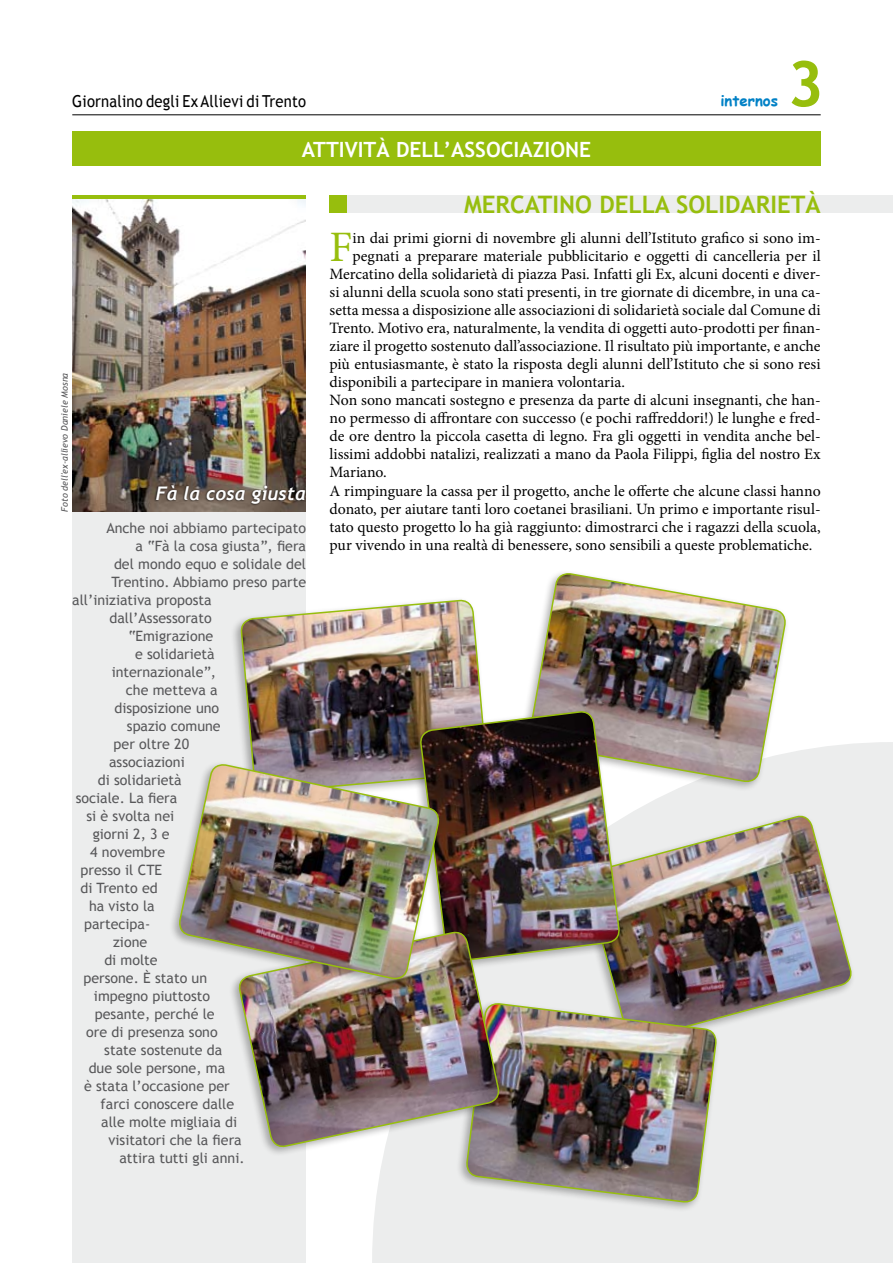
<style>
.page{position:relative;width:893px;height:1263px;background:#fff}
.page>*{position:absolute;margin:0;border:0;box-sizing:border-box;transform-origin:0 0}
.t1{font:700 63px "Trebuchet MS";color:#97be0d}
.t2{font:43.5px "Minion Pro";color:#97be0d}
.t3{font:700 24px "Trebuchet MS";color:#97be0d}
.t4{font:700 21px "Trebuchet MS";color:#fff}
.t5{font:italic 700 18.75px "Trebuchet";color:#fff}
.t6{font:16.5px "Trebuchet MS";letter-spacing:.015em;color:#000;scale:.9 1}
.t7{font:15.75px "Minion Pro";color:#000}
.t8{font:700 15px "Comic Sans MS";color:#0081c6}
.t9{font:14.25px "Trebuchet MS";color:#58585a}
.t10{font:italic 9px "Trebuchet MS";color:#58585a}
</style>
<div class="page">
<hr style="left:72px;top:114px;width:749px;height:1px;background:#000">
<div style="left:72px;top:132px;width:749px;height:34px;background:#97be0d"></div>
<div style="left:372px;top:742px;width:521px;height:521px;background:#eceded"></div>
<div style="left:72px;top:196px;width:234px;height:1067px;background:#eceded"></div>
<svg style="left:72px;top:196px;width:234px;height:4px"></svg>
<div style="left:330px;top:196px;width:563px;height:17px;background:#eceded"></div>
<div style="left:330px;top:196px;width:17px;height:17px;background:#97be0d"></div>
<div style="left:519px;top:569px;width:281px;height:233px;background:#000;opacity:.3"></div>
<img style="left:528px;top:572px;width:259px;height:211px">
<img style="left:73px;top:200px;width:233px;height:312px">
<div style="left:153px;top:484px;width:263px;height:34px;background:#000;opacity:.75"></div>
<div style="left:576px;top:812px;width:291px;height:250px;background:#eceded"></div>
<img style="left:604px;top:815px;width:248px;height:208px">
<div style="left:456px;top:999px;width:272px;height:222px;background:#000;opacity:.3"></div>
<img style="left:465px;top:1002px;width:252px;height:201px">
<div style="left:230px;top:596px;width:268px;height:213px;background:#000;opacity:.3"></div>
<img style="left:240px;top:599px;width:247px;height:161px">
<div style="left:410px;top:707px;width:222px;height:272px;background:#000;opacity:.3"></div>
<img style="left:419px;top:699px;width:201px;height:275px">
<div style="left:229px;top:928px;width:285px;height:239px;background:#000;opacity:.3"></div>
<img style="left:237px;top:930px;width:264px;height:220px">
<div style="left:169px;top:760px;width:285px;height:240px;background:#000;opacity:.3"></div>
<img style="left:177px;top:762px;width:264px;height:219px">
<p class="t6" style="left:72px;top:91px;width:261px">Giornalino degli Ex Allievi di Trento</p>
<p class="t8" style="left:720px;top:90px;width:59px">internos</p>
<h3 class="t4" style="left:302px;top:136px;width:175px">ATTIVITÀ DELL’ASSOCI</h3>
<h3 class="t4" style="left:519px;top:136px;width:26px">AZION</h3>
<h3 class="t4" style="left:579px;top:136px;width:13px">E</h3>
<h1 class="t1" style="left:787px;top:45px;width:38px">3</h1>
<p class="t10" style="left:59px;top:512px;width:140px;rotate:-90deg">Foto dell'ex-allievo Daniele Mosna</p>
<p class="t5" style="left:156px;top:482px;width:152px">Fà la cosa giusta</p>
<p class="t9" style="left:106px;top:519px;width:201px">Anche noi abbiamo partecipato</p>
<p class="t9" style="left:135px;top:537px;width:172px">a “Fà la cosa giusta”, fiera</p>
<p class="t9" style="left:114px;top:555px;width:194px">del mondo equo e solidale del</p>
<p class="t9" style="left:112px;top:573px;width:196px">Trentino. Abbiamo preso parte</p>
<p class="t9" style="left:72px;top:591px;width:141px">all’iniziativa proposta</p>
<p class="t9" style="left:109px;top:609px;width:104px">dall’Assessorato</p>
<p class="t9" style="left:128px;top:627px;width:87px">“Emigrazione</p>
<p class="t9" style="left:135px;top:645px;width:81px">e solidarietà</p>
<p class="t9" style="left:112px;top:663px;width:106px">internazionale”,</p>
<p class="t9" style="left:126px;top:681px;width:93px">che metteva a</p>
<p class="t9" style="left:115px;top:699px;width:106px">disposizione uno</p>
<p class="t9" style="left:127px;top:717px;width:95px">spazio comune</p>
<p class="t9" style="left:114px;top:735px;width:77px">per oltre 20</p>
<p class="t9" style="left:109px;top:753px;width:77px">associazioni</p>
<p class="t9" style="left:98px;top:771px;width:85px">di solidarietà</p>
<p class="t9" style="left:76px;top:789px;width:103px">sociale. La fiera</p>
<p class="t9" style="left:86px;top:807px;width:89px">si è svolta nei</p>
<p class="t9" style="left:93px;top:825px;width:79px">giorni 2, 3 e</p>
<p class="t9" style="left:90px;top:843px;width:77px">4 novembre</p>
<p class="t9" style="left:81px;top:861px;width:83px">presso il CTE</p>
<p class="t9" style="left:81px;top:879px;width:79px">di Trento ed</p>
<p class="t9" style="left:89px;top:897px;width:67px">ha visto la</p>
<p class="t9" style="left:84px;top:915px;width:68px">partecipa-</p>
<p class="t9" style="left:113px;top:933px;width:36px">zione</p>
<p class="t9" style="left:104px;top:951px;width:55px">di molte</p>
<p class="t9" style="left:83px;top:969px;width:125px">persone. È stato un</p>
<p class="t9" style="left:94px;top:987px;width:118px">impegno piuttosto</p>
<p class="t9" style="left:95px;top:1005px;width:121px">pesante, perché le</p>
<p class="t9" style="left:86px;top:1023px;width:133px">ore di presenza sono</p>
<p class="t9" style="left:104px;top:1041px;width:119px">state sostenute da</p>
<p class="t9" style="left:89px;top:1059px;width:138px">due sole persone, ma</p>
<p class="t9" style="left:84px;top:1077px;width:147px">è stata l’occasione per</p>
<p class="t9" style="left:101px;top:1095px;width:135px">farci conoscere dalle</p>
<p class="t9" style="left:101px;top:1113px;width:137px">alle molte migliaia di</p>
<p class="t9" style="left:109px;top:1131px;width:135px">visitatori che la fiera</p>
<p class="t9" style="left:119px;top:1149px;width:127px">attira tutti gli anni.</p>
<h3 class="t3" style="left:464px;top:189px;width:102px">MERCATINO</h3>
<h3 class="t3" style="left:599px;top:189px;width:90px">DELLA SOLI</h3>
<h3 class="t3" style="left:725px;top:189px;width:97px">DARI ETÀ</h3>
<h2 class="t2" style="left:330px;top:218px;width:24px">F</h2>
<p class="t7" style="left:353px;top:228px;width:470px">in dai primi giorni di novembre gli alunni dell’Istituto grafico si sono im-</p>
<p class="t7" style="left:353px;top:246px;width:470px">pegnati a preparare materiale pubblicitario e oggetti di cancelleria per il</p>
<p class="t7" style="left:330px;top:264px;width:493px">Mercatino della solidarietà di piazza Pasi. Infatti gli Ex, alcuni docenti e diver-</p>
<p class="t7" style="left:330px;top:282px;width:493px">si alunni della scuola sono stati presenti, in tre giornate di dicembre, in una ca-</p>
<p class="t7" style="left:330px;top:300px;width:493px">setta messa a disposizione alle associazioni di solidarietà sociale dal Comune di</p>
<p class="t7" style="left:330px;top:318px;width:493px">Trento. Motivo era, naturalmente, la vendita di oggetti auto-prodotti per finan-</p>
<p class="t7" style="left:330px;top:336px;width:493px">ziare il progetto sostenuto dall’associazione. Il risultato più importante, e anche</p>
<p class="t7" style="left:330px;top:354px;width:493px">più entusiasmante, è stato la risposta degli alunni dell’Istituto che si sono resi</p>
<p class="t7" style="left:330px;top:372px;width:297px">disponibili a partecipare in maniera volontaria.</p>
<p class="t7" style="left:330px;top:390px;width:493px">Non sono mancati sostegno e presenza da parte di alcuni insegnanti, che han-</p>
<p class="t7" style="left:330px;top:408px;width:493px">no permesso di affrontare con successo (e pochi raffreddori!) le lunghe e fred-</p>
<p class="t7" style="left:330px;top:426px;width:493px">de ore dentro la piccola casetta di legno. Fra gli oggetti in vendita anche bel-</p>
<p class="t7" style="left:330px;top:444px;width:493px">lissimi addobbi natalizi, realizzati a mano da Paola Filippi, figlia del nostro Ex</p>
<p class="t7" style="left:330px;top:462px;width:59px">Mariano.</p>
<p class="t7" style="left:330px;top:480px;width:493px">A rimpinguare la cassa per il progetto, anche le offerte che alcune classi hanno</p>
<p class="t7" style="left:330px;top:498px;width:493px">donato, per aiutare tanti loro coetanei brasiliani. Un primo e importante risul-</p>
<p class="t7" style="left:330px;top:516px;width:493px">tato questo progetto lo ha già raggiunto: dimostrarci che i ragazzi della scuola,</p>
<p class="t7" style="left:330px;top:534px;width:484px">pur vivendo in una realtà di benessere, sono sensibili a queste problematiche.</p>
</div>
